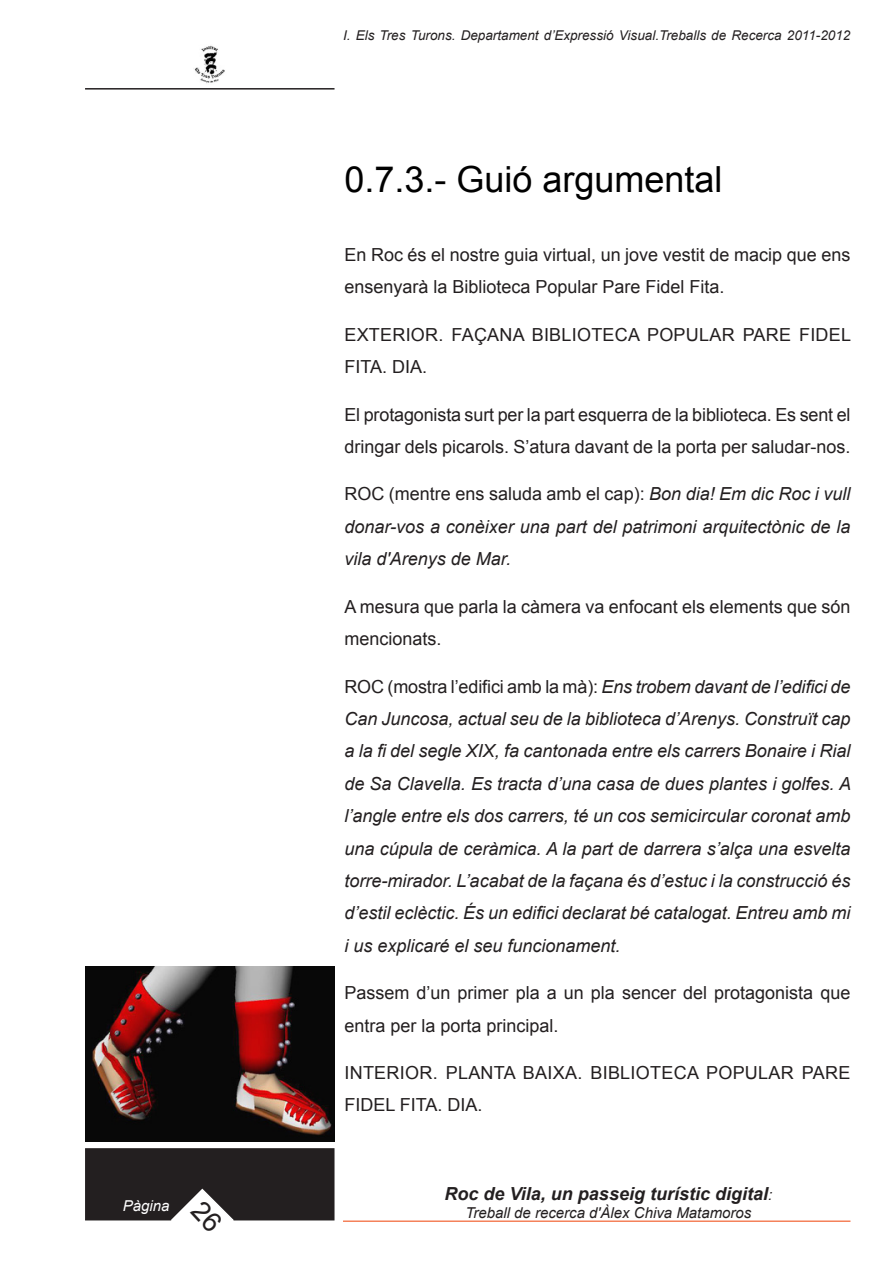
<style>
.page{position:relative;width:893px;height:1263px;background:#fff}
.page>*{position:absolute;margin:0;border:0;box-sizing:border-box;transform-origin:0 0}
.t1{font:36px "Arial";color:#000}
.t2{font:italic 18px/32.4px "Arial";color:#231f20;text-align:justify}
.t3{font:18px/32.4px "Arial";color:#231f20}
.t4{font:italic 700 18px "Arial";color:#231f20}
.t5{font:italic 15px "Arial";color:#231f20}
.t6{font:italic 15px "Arial";color:#fff}
.t7{font:italic 13.5px "Arial";color:#231f20}
.s1{font-style:normal}
.s2{font-weight:400;font-size:15px}
</style>
<div class="page">
<div style="left:86px;top:1149px;width:248px;height:71px;background:#231f20"></div>
<div style="left:85px;top:1148px;width:249px;height:72px;border:2px solid #231f20"></div>
<hr style="left:343px;top:1220px;width:507px;height:2px;background:#f4815a">
<img style="left:194px;top:45px;width:31px;height:38px">
<hr style="left:85px;top:88px;width:250px;height:2px;background:#231f20">
<img style="left:85px;top:966px;width:249px;height:176px">
<svg style="left:170px;top:1188px;width:65px;height:33px"></svg>
<p class="t6" style="left:123px;top:1196px;width:48px">Pàgina</p>
<p class="t7" style="left:343px;top:27px;width:509px">I. Els Tres Turons. Departament d’Expressió Visual.Treballs de Recerca 2011-2012</p>
<p class="t1" style="left:344px;top:156px;width:380px">0.7.3.- Guió argumental</p>
<p class="t3" style="left:344px;top:239px;width:507px">En Roc és el nostre guia virtual, un jove vestit de macip que ens ensenyarà la Biblioteca Popular Pare Fidel Fita.</p>
<p class="t3" style="left:344px;top:319px;width:508px">EXTERIOR. FAÇANA BIBLIOTECA POPULAR PARE FIDEL<br>FITA. DIA.</p>
<p class="t3" style="left:344px;top:398px;width:508px">El protagonista surt per la part esquerra de la biblioteca. Es sent el dringar dels picarols. S’atura davant de la porta per saludar-nos.</p>
<p class="t2" style="left:344px;top:478px;width:507px"><span class="s1">ROC (mentre ens saluda amb el cap):</span> Bon dia! Em dic Roc i vull donar-vos a conèixer una part del patrimoni arquitectònic de la vila d'Arenys de Mar.</p>
<p class="t3" style="left:344px;top:590px;width:507px">A mesura que parla la càmera va enfocant els elements que són mencionats.</p>
<p class="t2" style="left:344px;top:670px;width:508px"><span class="s1">ROC (mostra l’edifici amb la mà):</span> Ens trobem davant de l’edifici de Can Juncosa, actual seu de la biblioteca d’Arenys. Construït cap a la fi del segle XIX, fa cantonada entre els carrers Bonaire i Rial de Sa Clavella. Es tracta d’una casa de dues plantes i golfes. A l’angle entre els dos carrers, té un cos semicircular coronat amb una cúpula de ceràmica. A la part de darrera s’alça una esvelta torre-mirador. L’acabat de la façana és d’estuc i la construcció és d’estil eclèctic. És un edifici declarat bé catalogat. Entreu amb mi i us explicaré el seu funcionament.</p>
<p class="t3" style="left:344px;top:977px;width:507px">Passem d’un primer pla a un pla sencer del protagonista que entra per la porta principal.</p>
<p class="t3" style="left:344px;top:1057px;width:507px">INTERIOR. PLANTA BAIXA. BIBLIOTECA POPULAR PARE<br>FIDEL FITA. DIA.</p>
<p class="t4" style="left:445px;top:1181px;width:329px">Roc de Vila, un passeig turístic digital<span class="s2">:</span></p>
<p class="t5" style="left:465px;top:1203px;width:288px">Treball de recerca d'Àlex Chiva Matamoros</p>
</div>
